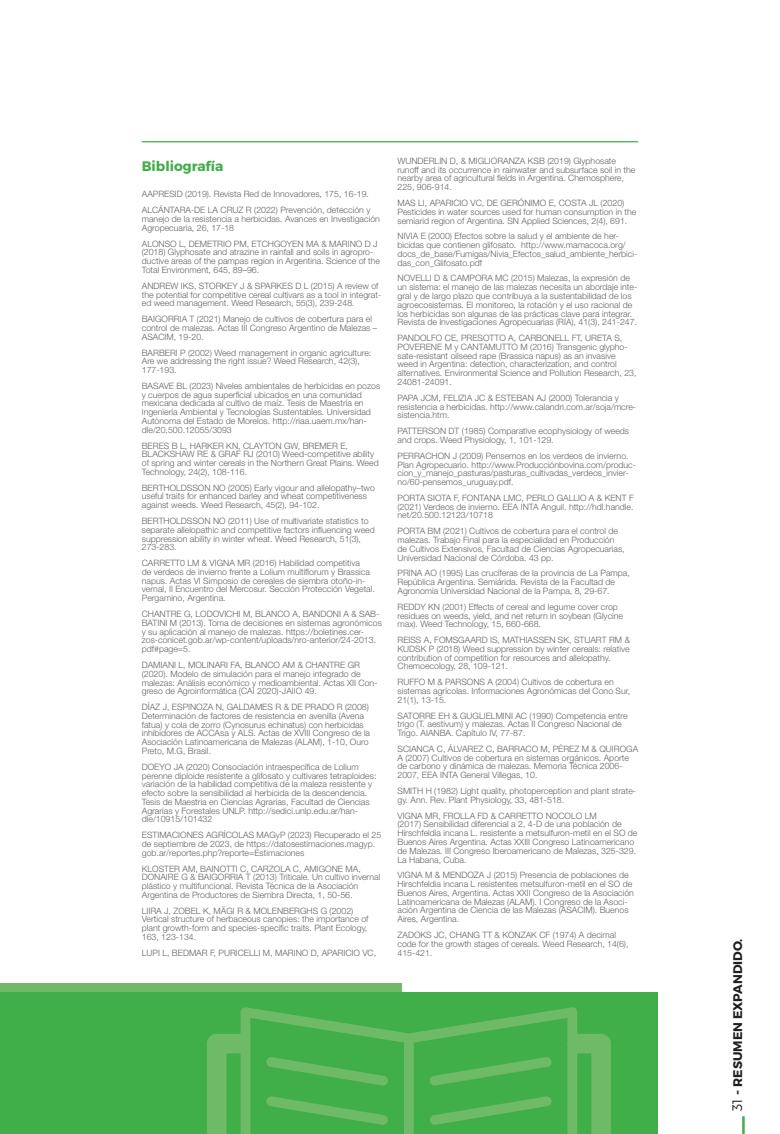
<style>
.page{position:relative;width:780px;height:1134px;background:#fff}
.page>*{position:absolute;margin:0;border:0;box-sizing:border-box;transform-origin:0 0}
.t1{font:700 13.75px "Montserrat";color:#40ae49}
.t2{font:700 12.5px "Montserrat";color:#231f20}
.t3{font:300 8.75px/8.8px "Helvetica Neue LT Std";color:#636366}
.s1{font-weight:300;font-size:13.75px}
.s2{font-size:13.75px}
</style>
<div class="page">
<hr style="left:142px;top:141px;width:496px;height:1px;background:#40ae49">
<div style="left:0;top:984px;width:401px;height:150px;background:#6eba66"></div>
<div style="left:0;top:992px;width:657px;height:142px;background:#40ae49"></div>
<svg style="left:207px;top:1007px;width:404px;height:127px"></svg>
<svg style="left:742px;top:1116px;width:2px;height:18px"></svg>
<h1 class="t1" style="left:142px;top:158px;width:83px">Bibliografía</h1>
<p class="t3" style="left:142px;top:186px;width:230px;line-height:15.9px">AAPRESID (2019). Revista Red de Innovadores, 175, 16-19.<br>ALCÁNTARA-DE LA CRUZ R (2022) Prevención, detección y</p>
<p class="t3" style="left:142px;top:214px;width:239px">manejo de la resistencia a herbicidas. Avances en Investigación<br>Agropecuaria, 26, 17-18</p>
<p class="t3" style="left:142px;top:239px;width:240px">ALONSO L, DEMETRIO PM, ETCHGOYEN MA &amp; MARINO D J (2018) Glyphosate and atrazine in rainfall and soils in agropro&shy;ductive areas of the pampas region in Argentina. Science of the Total Environment, 645, 89–96.</p>
<p class="t3" style="left:142px;top:281px;width:241px">ANDREW IKS, STORKEY J &amp; SPARKES D L (2015) A review of the potential for competitive cereal cultivars as a tool in integrat&shy;ed weed management. Weed Research, 55(3), 239-248.</p>
<p class="t3" style="left:142px;top:314px;width:237px">BAIGORRIA T (2021) Manejo de cultivos de cobertura para el control de malezas. Actas III Congreso Argentino de Malezas –<br>ASACIM, 19-20.</p>
<p class="t3" style="left:142px;top:348px;width:231px">BARBERI P (2002) Weed management in organic agriculture:<br>Are we addressing the right issue? Weed Research, 42(3),<br>177-193.</p>
<p class="t3" style="left:142px;top:381px;width:240px">BASAVE BL (2023) Niveles ambientales de herbicidas en pozos y cuerpos de agua superficial ubicados en una comunidad mexicana dedicada al cultivo de maíz. Tesis de Maestría en Ingeniería Ambiental y Tecnologías Sustentables. Universidad Autónoma del Estado de Morelos. http://riaa.uaem.mx/han&shy;dle/20.500.12055/3093</p>
<p class="t3" style="left:142px;top:441px;width:238px">BERES B L, HARKER KN, CLAYTON GW, BREMER E, BLACKSHAW RE &amp; GRAF RJ (2010) Weed-competitive ability of spring and winter cereals in the Northern Great Plains. Weed Technology, 24(2), 108-116.</p>
<p class="t3" style="left:142px;top:483px;width:234px">BERTHOLDSSON NO (2005) Early vigour and allelopathy–two useful traits for enhanced barley and wheat competitiveness against weeds. Weed Research, 45(2), 94-102.</p>
<p class="t3" style="left:142px;top:516px;width:234px">BERTHOLDSSON NO (2011) Use of multivariate statistics to separate allelopathic and competitive factors influencing weed suppression ability in winter wheat. Weed Research, 51(3), 273-283.</p>
<p class="t3" style="left:142px;top:558px;width:234px">CARRETT0 LM &amp; VIGNA MR (2016) Habilidad competitiva<br>de verdeos de invierno frente a Lolium multiflorum y Brassica napus. Actas VI Simposio de cereales de siembra otoño-in&shy;vernal, II Encuentro del Mercosur. Sección Protección Vegetal.<br>Pergamino, Argentina.</p>
<p class="t3" style="left:142px;top:609px;width:241px">CHANTRE G, LODOVICHI M, BLANCO A, BANDONI A &amp; SAB-BATINI M (2013). Toma de decisiones en sistemas agronómicos y su aplicación al manejo de malezas. https://boletines.cer&shy;zos-conicet.gob.ar/wp-content/uploads/nro-anterior/24-2013. pdf#page=5.</p>
<p class="t3" style="left:142px;top:660px;width:237px">DAMIANI L, MOLINARI FA, BLANCO AM &amp; CHANTRE GR (2020). Modelo de simulación para el manejo integrado de malezas: Análisis económico y medioambiental. Actas XII Con&shy;greso de Agroinformática (CAI 2020)-JAIIO 49.</p>
<p class="t3" style="left:142px;top:702px;width:230px">DÍAZ J, ESPINOZA N, GALDAMES R &amp; DE PRADO R (2008)<br>Determinación de factores de resistencia en avenilla (Avena fatua) y cola de zorro (Cynosurus echinatus) con herbicidas inhibidores de ACCAsa y ALS. Actas de XVIII Congreso de la Asociación Latinoamericana de Malezas (ALAM), 1-10, Ouro Preto, M.G, Brasil.</p>
<p class="t3" style="left:142px;top:762px;width:236px">DOEYO JA (2020) Consociación intraespecífica de Lolium perenne diploide resistente a glifosato y cultivares tetraploides: variación de la habilidad competitiva de la maleza resistente y efecto sobre la sensibilidad al herbicida de la descendencia.<br>Tesis de Maestria en Ciencias Agrarias, Facultad de Ciencias Agrarias y Forestales UNLP. http://sedici.unlp.edu.ar/han&shy;dle/10915/101432</p>
<p class="t3" style="left:142px;top:830px;width:241px">ESTIMACIONES AGRÍCOLAS MAGyP (2023) Recuperado el 25 de septiembre de 2023, de https://datosestimaciones.magyp. gob.ar/reportes.php?reporte=Estimaciones</p>
<p class="t3" style="left:142px;top:864px;width:240px">KLOSTER AM, BAINOTTI C, CARZOLA C, AMIGONE MA, DONAIRE G &amp; BAIGORRIA T (2013) Triticale. Un cultivo invernal plástico y multifuncional. Revista Técnica de la Asociación Argentina de Productores de Siembra Directa, 1, 50-56.</p>
<p class="t3" style="left:142px;top:906px;width:228px">LIIRA J, ZOBEL K, MÄGI R &amp; MOLENBERGHS G (2002)<br>Vertical structure of herbaceous canopies: the importance of plant growth-form and species-specific traits. Plant Ecology, 163, 123-134.</p>
<p class="t3" style="left:142px;top:948px;width:236px">LUPI L, BEDMAR F, PURICELLI M, MARINO D, APARICIO VC,</p>
<p class="t3" style="left:397px;top:156px;width:239px">WUNDERLIN D, &amp; MIGLIORANZA KSB (2019) Glyphosate runoff and its occurrence in rainwater and subsurface soil in the nearby area of agricultural fields in Argentina. Chemosphere, 225, 906-914.</p>
<p class="t3" style="left:397px;top:198px;width:240px">MAS LI, APARICIO VC, DE GERÓNIMO E, COSTA JL (2020)<br>Pesticides in water sources used for human consumption in the semiarid region of Argentina. SN Applied Sciences, 2(4), 691.</p>
<p class="t3" style="left:397px;top:232px;width:241px">NIVIA E (2000) Efectos sobre la salud y el ambiente de her&shy;bicidas que contienen glifosato. http://www.mamacoca.org/ docs_de_base/Fumigas/Nivia_Efectos_salud_ambiente_herbici&shy;das_con_Glifosato.pdf</p>
<p class="t3" style="left:397px;top:274px;width:241px">NOVELLI D &amp; CAMPORA MC (2015) Malezas, la expresión de un sistema: el manejo de las malezas necesita un abordaje inte&shy;gral y de largo plazo que contribuya a la sustentabilidad de los agroecosistemas. El monitoreo, la rotación y el uso racional de los herbicidas son algunas de las prácticas clave para integrar.<br>Revista de Investigaciones Agropecuarias (RIA), 41(3), 241-247.</p>
<p class="t3" style="left:397px;top:333px;width:240px">PANDOLFO CE, PRESOTTO A, CARBONELL FT, URETA S, POVERENE M y CANTAMUTTO M (2016) Transgenic glypho&shy;sate-resistant oilseed rape (Brassica napus) as an invasive weed in Argentina: detection, characterization, and control alternatives. Environmental Science and Pollution Research, 23, 24081-24091.</p>
<p class="t3" style="left:397px;top:393px;width:240px">PAPA JCM, FELIZIA JC &amp; ESTEBAN AJ (2000) Tolerancia y resistencia a herbicidas. http://www.calandri.com.ar/soja/mcre&shy;sistencia.htm.</p>
<p class="t3" style="left:397px;top:426px;width:233px">PATTERSON DT (1985) Comparative ecophysiology of weeds and crops. Weed Physiology, 1, 101-129.</p>
<p class="t3" style="left:397px;top:451px;width:240px">PERRACHON J (2009) Pensemos en los verdeos de invierno.<br>Plan Agropecuario. http://www.Producciónbovina.com/produc&shy;cion_y_manejo_pasturas/pasturas_cultivadas_verdeos_invier&shy;no/60-pensemos_uruguay.pdf.</p>
<p class="t3" style="left:397px;top:493px;width:238px;text-align:justify">PORTA SIOTA F, FONTANA LMC, PERLO GALLIO A &amp; KENT F (2021) Verdeos de invierno. EEA INTA Anguil. http://hdl.handle. net/20.500.12123/10718</p>
<p class="t3" style="left:397px;top:527px;width:229px">PORTA BM (2021) Cultivos de cobertura para el control de malezas. Trabajo Final para la especialidad en Producción de Cultivos Extensivos, Facultad de Ciencias Agropecuarias, Universidad Nacional de Córdoba. 43 pp.</p>
<p class="t3" style="left:397px;top:569px;width:234px">PRINA AO (1995) Las crucíferas de la provincia de La Pampa,<br>República Argentina. Semiárida. Revista de la Facultad de<br>Agronomía Universidad Nacional de la Pampa, 8, 29-67.</p>
<p class="t3" style="left:397px;top:602px;width:227px">REDDY KN (2001) Effects of cereal and legume cover crop residues on weeds, yield, and net return in soybean (Glycine max). Weed Technology, 15, 660-668.</p>
<p class="t3" style="left:397px;top:635px;width:234px">REISS A, FOMSGAARD IS, MATHIASSEN SK, STUART RM &amp; KUDSK P (2018) Weed suppression by winter cereals: relative contribution of competition for resources and allelopathy.<br>Chemoecology, 28, 109-121.</p>
<p class="t3" style="left:397px;top:677px;width:234px">RUFFO M &amp; PARSONS A (2004) Cultivos de cobertura en sistemas agrícolas. Informaciones Agronómicas del Cono Sur,<br>21(1), 13-15.</p>
<p class="t3" style="left:397px;top:711px;width:231px">SATORRE EH &amp; GUGLIELMINI AC (1990) Competencia entre trigo (T. aestivum) y malezas. Actas II Congreso Nacional de<br>Trigo. AIANBA. Capítulo IV, 77-87.</p>
<p class="t3" style="left:397px;top:744px;width:242px">SCIANCA C, ÁLVAREZ C, BARRACO M, PÉREZ M &amp; QUIROGA A (2007) Cultivos de cobertura en sistemas orgánicos. Aporte de carbono y dinámica de malezas. Memoria Técnica 2006- 2007, EEA INTA General Villegas, 10.</p>
<p class="t3" style="left:397px;top:786px;width:240px">SMITH H (1982) Light quality, photoperception and plant strate&shy;gy. Ann. Rev. Plant Physiology, 33, 481-518.</p>
<p class="t3" style="left:397px;top:811px;width:241px">VIGNA MR, FROLLA FD &amp; CARRETTO NOCOLO LM<br>(2017) Sensibilidad diferencial a 2, 4-D de una población de Hirschfeldia incana L. resistente a metsulfuron-metil en el SO de Buenos Aires Argentina. Actas XXIII Congreso Latinoamericano de Malezas. III Congreso Iberoamericano de Malezas, 325-329.<br>La Habana, Cuba.</p>
<p class="t3" style="left:397px;top:871px;width:238px">VIGNA M &amp; MENDOZA J (2015) Presencia de poblaciones de Hirschfeldia incana L resistentes metsulfuron-metil en el SO de Buenos Aires, Argentina. Actas XXII Congreso de la Asociación Latinoamericana de Malezas (ALAM). I Congreso de la Asoci&shy;ación Argentina de Ciencia de las Malezas (ASACIM). Buenos Aires, Argentina.</p>
<p class="t3" style="left:397px;top:930px;width:232px">ZADOKS JC, CHANG TT &amp; KONZAK CF (1974) A decimal code for the growth stages of cereals. Weed Research, 14(6),<br>415-421.</p>
<h2 class="t2" style="left:730px;top:1111px;width:174px;rotate:-90deg"><span class="s1">31</span> <span class="s2">-</span> RESUMEN EXPANDIDO.</h2>
</div>
